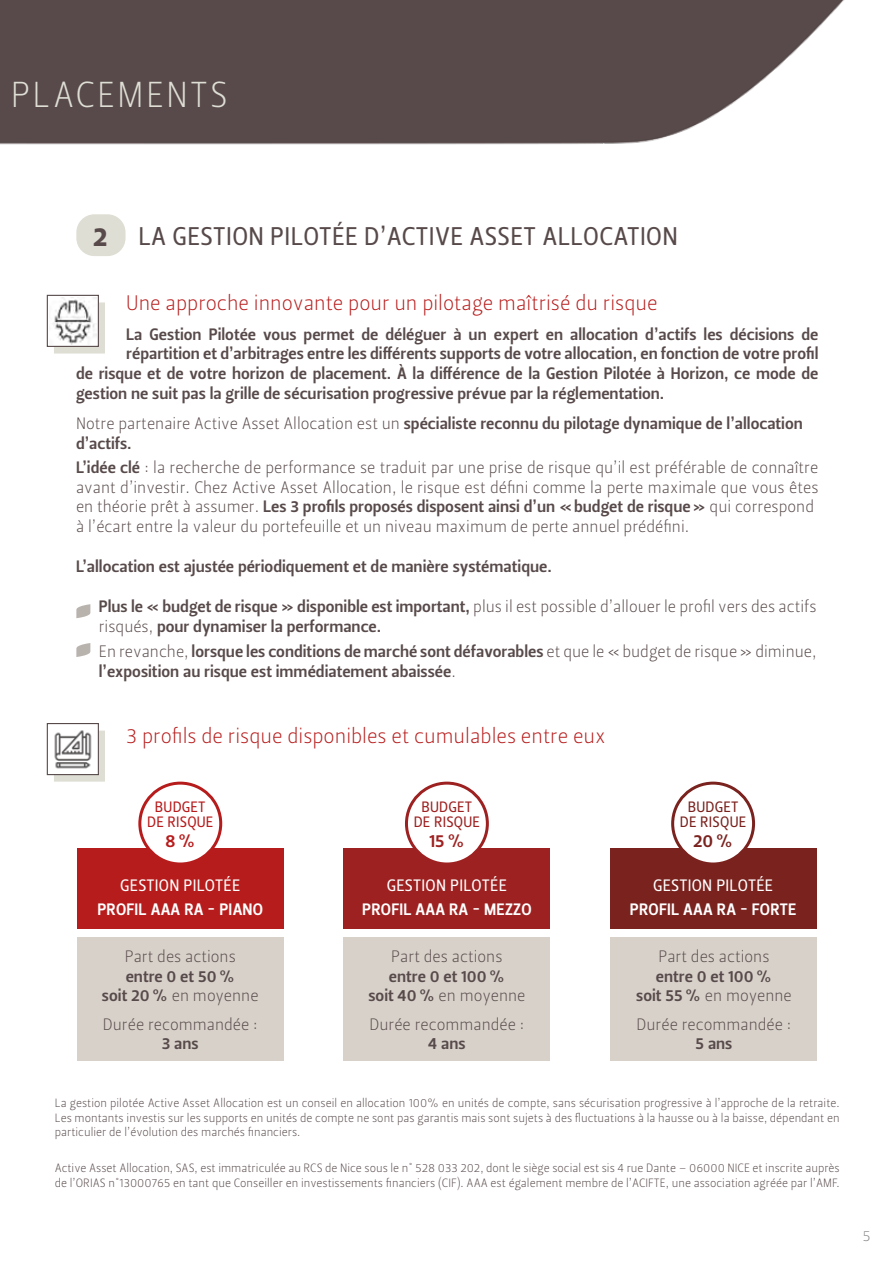
<style>
.page{position:relative;width:893px;height:1263px;background:#fff}
.page>*{position:absolute;margin:0;border:0;box-sizing:border-box;transform-origin:0 0}
.t1{font:36px "Leitura Sans Grot 1";letter-spacing:.06em;color:#deded4}
.t2{font:25.5px "Leitura Sans Grot 2";letter-spacing:.015em;color:#584a4a}
.t3{font:21px "Leitura Sans Grot 1";color:#b71c1c}
.t4{font:18px "Leitura Sans Grot 3";color:#9e2121}
.t5{font:18px "Leitura Sans Grot 3";color:#7a221e}
.t6{font:18px "Leitura Sans Grot 3";color:#b71c1c}
.t7{font:16.5px/25.3px "Leitura Sans Grot 3";color:#584a4a}
.t8{font:16.5px/28.3px "Leitura Sans Grot 1";color:#584a4a}
.t9{font:16.5px "Leitura Sans Grot 3";letter-spacing:.015em;color:#fff}
.t10{font:16.5px "Leitura Sans Grot 2";letter-spacing:.015em;color:#fff}
.t11{font:15px/15px "Leitura Sans Grot 2";letter-spacing:.015em;color:#b71c1c;text-align:center}
.t12{font:15px/15px "Leitura Sans Grot 2";letter-spacing:.015em;color:#9e2121;text-align:center}
.t13{font:15px/15px "Leitura Sans Grot 2";letter-spacing:.015em;color:#7a221e;text-align:center}
.t14{font:15px "Leitura Sans Grot 1";color:#878787}
.t15{font:12px/14.4px "Leitura Sans Grot 1";color:#584a4a;text-align:justify}
.s1{font-family:"Leitura Sans Grot 4";font-size:27px}
.s2{font-family:"Leitura Sans Grot 1"}
.s3{font-family:"Leitura Sans Grot 3"}
</style>
<div class="page">
<img style="left:0;top:0;width:844px;height:145px">
<div style="left:76px;top:214px;width:50px;height:42px;background:#deded4;border-radius:18px"></div>
<svg style="left:76px;top:604px;width:14px;height:14px"></svg>
<svg style="left:76px;top:643px;width:14px;height:14px"></svg>
<div style="left:54px;top:302px;width:51px;height:51px;background:#deded4"></div>
<img style="left:53px;top:297px;width:43px;height:48px">
<div style="left:47px;top:295px;width:52px;height:52px;border:1px solid #584a4a"></div>
<div style="left:54px;top:730px;width:51px;height:52px;background:#deded4;border:2px solid #deded4"></div>
<div style="left:47px;top:723px;width:51px;height:52px;background:#fff"></div>
<img style="left:54px;top:730px;width:38px;height:39px">
<div style="left:47px;top:723px;width:52px;height:52px;border:1px solid #584a4a"></div>
<div style="left:77px;top:937px;width:207px;height:124px;background:#d7d1ca"></div>
<div style="left:77px;top:848px;width:207px;height:81px;background:#b71c1c"></div>
<div style="left:140px;top:783px;width:81px;height:81px;background:#fff;border-radius:50%"></div>
<div style="left:138px;top:782px;width:84px;height:83px;border:3px solid #b71c1c;border-radius:50%"></div>
<div style="left:344px;top:848px;width:206px;height:81px;background:#9e2121"></div>
<div style="left:344px;top:937px;width:206px;height:124px;background:#d7d1ca"></div>
<div style="left:406px;top:783px;width:81px;height:81px;background:#fff;border-radius:50%"></div>
<div style="left:405px;top:782px;width:84px;height:83px;border:3px solid #9e2121;border-radius:50%"></div>
<div style="left:610px;top:848px;width:206px;height:81px;background:#7a221e"></div>
<div style="left:611px;top:937px;width:206px;height:124px;background:#d7d1ca"></div>
<div style="left:673px;top:783px;width:80px;height:81px;background:#fff;border-radius:50%"></div>
<div style="left:671px;top:782px;width:84px;height:83px;border:3px solid #7a221e;border-radius:50%"></div>
<h1 class="t1" style="left:11px;top:71px;width:218px">PLACEMENTS</h1>
<h2 class="t2" style="left:93px;top:219px;width:586px"><span class="s1">2</span> LA GESTION PILOTÉE D’ACTIVE ASSET ALLOCATION</h2>
<p class="t3" style="left:126px;top:288px;width:533px">Une approche innovante pour un pilotage maîtrisé du risque</p>
<p class="t7" style="left:126px;top:321px;width:694px">La Gestion Pilotée vous permet de déléguer à un expert en allocation d’actifs les décisions de</p>
<p class="t7" style="left:126px;top:341px;width:694px">répartition et d’arbitrages entre les différents supports de votre allocation, en fonction de votre profil</p>
<p class="t7" style="left:76px;top:361px;width:744px">de risque et de votre horizon de placement. À la différence de la Gestion Pilotée à Horizon, ce mode de</p>
<p class="t7" style="left:76px;top:381px;width:590px">gestion ne suit pas la grille de sécurisation progressive prévue par la réglementation.</p>
<p class="t7" style="left:76px;top:414px;width:728px;line-height:19.8px"><span class="s2">Notre partenaire Active Asset Allocation est un</span> spécialiste reconnu du pilotage dynamique de l’allocation d’actifs.</p>
<p class="t8" style="left:76px;top:457px;width:744px;line-height:19.8px"><span class="s3">L’idée clé</span> : la recherche de performance se traduit par une prise de risque qu’il est préférable de connaître avant d’investir. Chez Active Asset Allocation, le risque est défini comme la perte maximale que vous êtes</p>
<p class="t7" style="left:76px;top:494px;width:740px"><span class="s2">en théorie prêt à assumer.</span> Les 3 profils proposés disposent ainsi d’un «budget de risque» <span class="s2">qui correspond</span></p>
<p class="t8" style="left:76px;top:513px;width:615px">à l’écart entre la valeur du portefeuille et un niveau maximum de perte annuel prédéfini.</p>
<p class="t7" style="left:76px;top:554px;width:477px">L’allocation est ajustée périodiquement et de manière systématique.</p>
<p class="t8" style="left:99px;top:593px;width:719px"><span class="s3">Plus le « budget de risque » disponible est important,</span> plus il est possible d’allouer le profil vers des actifs</p>
<p class="t7" style="left:99px;top:614px;width:719px"><span class="s2">risqués,</span> pour dynamiser la performance.<br><span class="s2">En revanche,</span> lorsque les conditions de marché sont défavorables <span class="s2">et que le «budget de risque» diminue,</span></p>
<p class="t7" style="left:99px;top:659px;width:359px">l’exposition au risque est immédiatement abaissée<span class="s2">.</span></p>
<p class="t3" style="left:126px;top:721px;width:481px">3 profils de risque disponibles et cumulables entre eux</p>
<p class="t11" style="left:147px;top:800px;width:68px">BUDGET<br>DE RISQUE</p>
<p class="t6" style="left:165px;top:828px;width:32px">8%</p>
<p class="t10" style="left:120px;top:874px;width:121px">GESTION PILOTÉE</p>
<p class="t9" style="left:97px;top:898px;width:167px">PROFIL AAA RA - PIANO</p>
<p class="t8" style="left:125px;top:942px;width:113px">Part des actions</p>
<p class="t7" style="left:126px;top:963px;width:111px">entre 0 et 50%</p>
<p class="t8" style="left:102px;top:982px;width:158px"><span class="s3">soit 20%</span> en moyenne<br>Durée recommandée :</p>
<p class="t7" style="left:162px;top:1031px;width:39px">3 ans</p>
<p class="t12" style="left:414px;top:800px;width:68px">BUDGET<br>DE RISQUE</p>
<p class="t4" style="left:429px;top:828px;width:37px">15%</p>
<p class="t10" style="left:387px;top:874px;width:121px">GESTION PILOTÉE</p>
<p class="t9" style="left:362px;top:898px;width:171px">PROFIL AAA RA - MEZZO</p>
<p class="t8" style="left:391px;top:942px;width:113px">Part des actions</p>
<p class="t7" style="left:389px;top:963px;width:118px">entre 0 et 100%</p>
<p class="t8" style="left:368px;top:982px;width:158px"><span class="s3">soit 40%</span> en moyenne<br>Durée recommandée :</p>
<p class="t7" style="left:428px;top:1031px;width:39px">4 ans</p>
<p class="t13" style="left:680px;top:800px;width:68px">BUDGET<br>DE RISQUE</p>
<p class="t5" style="left:693px;top:828px;width:42px">20%</p>
<p class="t10" style="left:653px;top:874px;width:121px">GESTION PILOTÉE</p>
<p class="t9" style="left:630px;top:898px;width:168px">PROFIL AAA RA - FORTE</p>
<p class="t8" style="left:658px;top:942px;width:113px">Part des actions</p>
<p class="t7" style="left:656px;top:963px;width:118px">entre 0 et 100%</p>
<p class="t8" style="left:636px;top:982px;width:157px"><span class="s3">soit 55%</span> en moyenne<br>Durée recommandée :</p>
<p class="t7" style="left:695px;top:1031px;width:39px">5 ans</p>
<p class="t15" style="left:55px;top:1096px;width:786px">La gestion pilotée Active Asset Allocation est un conseil en allocation 100% en unités de compte, sans sécurisation progressive à l’approche de la retraite.<br>Les montants investis sur les supports en unités de compte ne sont pas garantis mais sont sujets à des fluctuations à la hausse ou à la baisse, dépendant en particulier de l’évolution des marchés financiers.</p>
<p class="t15" style="left:55px;top:1161px;width:787px">Active Asset Allocation, SAS, est immatriculée au RCS de Nice sous le n° 528 033 202, dont le siège social est sis 4 rue Dante – 06000 NICE et inscrite auprès de l’ORIAS n°13000765 en tant que Conseiller en investissements financiers (CIF). AAA est également membre de l’ACIFTE, une association agréée par l’AMF.</p>
<p class="t14" style="left:863px;top:1225px;width:9px">5</p>
</div>
